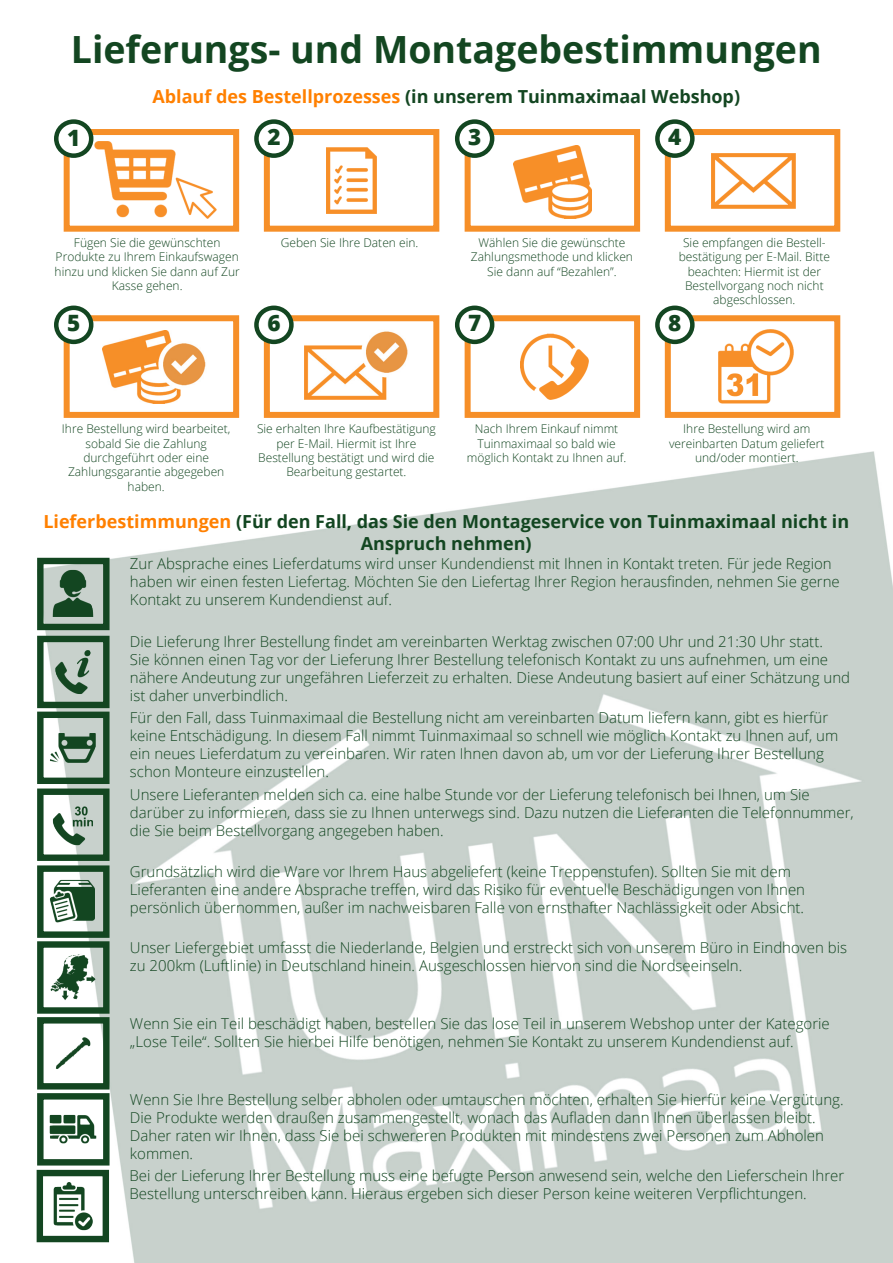
<style>
.page{position:relative;width:893px;height:1263px;background:#fff}
.page>*{position:absolute;margin:0;border:0;box-sizing:border-box;transform-origin:0 0}
.t1{font:700 37.5px "Open Sans";color:#134621}
.Algemene_tekst{font:800 22.5px "Open Sans";color:#134621}
.Titels{font:700 18px/21.6px "Open Sans";color:#134621;text-align:center}
.Algemene_tekst-2{font:300 15px/18px "Open Sans";color:#134621}
.Algemene_tekst-3{font:300 12px/14.4px "Open Sans";color:#134621;text-align:center}
.s1{color:#ff8000}
</style>
<div class="page">
<img style="left:38px;top:451px;width:855px;height:812px">
<img style="left:95px;top:142px;width:122px;height:77px">
<div style="left:64px;top:129px;width:175px;height:103px;border:6px solid #f68f28"></div>
<svg style="left:56px;top:122px;width:35px;height:34px"></svg>
<div style="left:54px;top:119px;width:39px;height:39px;border:4px solid #134621;border-radius:50%"></div>
<div style="left:264px;top:129px;width:175px;height:103px;border:6px solid #f68f28"></div>
<svg style="left:256px;top:122px;width:35px;height:34px"></svg>
<div style="left:254px;top:119px;width:40px;height:39px;border:4px solid #134621;border-radius:50%"></div>
<div style="left:465px;top:129px;width:175px;height:103px;border:6px solid #f68f28"></div>
<svg style="left:457px;top:122px;width:35px;height:34px"></svg>
<div style="left:455px;top:119px;width:39px;height:39px;border:4px solid #134621;border-radius:50%"></div>
<div style="left:665px;top:129px;width:175px;height:103px;border:6px solid #f68f28"></div>
<svg style="left:657px;top:122px;width:35px;height:34px"></svg>
<div style="left:655px;top:119px;width:40px;height:39px;border:4px solid #134621;border-radius:50%"></div>
<div style="left:64px;top:315px;width:175px;height:103px;border:6px solid #f68f28"></div>
<div style="left:56px;top:308px;width:35px;height:34px;background:#fff;border-radius:50%"></div>
<div style="left:54px;top:306px;width:39px;height:38px;border:4px solid #134621;border-radius:50%"></div>
<div style="left:264px;top:315px;width:175px;height:103px;border:6px solid #f68f28"></div>
<svg style="left:256px;top:308px;width:35px;height:34px"></svg>
<div style="left:254px;top:306px;width:40px;height:38px;border:4px solid #134621;border-radius:50%"></div>
<div style="left:465px;top:315px;width:175px;height:103px;border:6px solid #f68f28"></div>
<div style="left:457px;top:308px;width:35px;height:34px;background:#fff;border-radius:50%"></div>
<div style="left:455px;top:306px;width:39px;height:38px;border:4px solid #134621;border-radius:50%"></div>
<div style="left:665px;top:315px;width:175px;height:103px;border:6px solid #f68f28"></div>
<svg style="left:657px;top:308px;width:35px;height:34px"></svg>
<div style="left:655px;top:306px;width:40px;height:38px;border:4px solid #134621;border-radius:50%"></div>
<img style="left:326px;top:147px;width:51px;height:66px">
<img style="left:513px;top:145px;width:78px;height:74px">
<img style="left:718px;top:329px;width:75px;height:75px">
<img style="left:520px;top:333px;width:69px;height:66px">
<img style="left:102px;top:330px;width:104px;height:74px">
<img style="left:305px;top:331px;width:103px;height:68px">
<img style="left:711px;top:153px;width:84px;height:56px">
<div style="left:37px;top:558px;width:73px;height:72px;border:6px solid #134621"></div>
<div style="left:37px;top:636px;width:73px;height:72px;border:6px solid #134621"></div>
<div style="left:37px;top:712px;width:73px;height:72px;border:6px solid #134621"></div>
<div style="left:37px;top:788px;width:73px;height:73px;border:6px solid #134621"></div>
<div style="left:37px;top:865px;width:73px;height:73px;border:6px solid #134621"></div>
<div style="left:37px;top:941px;width:73px;height:73px;border:6px solid #134621"></div>
<div style="left:37px;top:1017px;width:73px;height:72px;border:6px solid #134621"></div>
<div style="left:37px;top:1093px;width:73px;height:72px;border:6px solid #134621"></div>
<img style="left:43px;top:795px;width:60px;height:59px">
<img style="left:43px;top:718px;width:60px;height:59px">
<img style="left:43px;top:642px;width:60px;height:60px">
<img style="left:43px;top:564px;width:60px;height:60px">
<img style="left:43px;top:872px;width:60px;height:59px">
<img style="left:43px;top:948px;width:60px;height:59px">
<img style="left:43px;top:1024px;width:60px;height:59px">
<img style="left:43px;top:1100px;width:60px;height:59px">
<div style="left:37px;top:1170px;width:72px;height:72px;border:6px solid #134621"></div>
<img style="left:43px;top:1176px;width:59px;height:59px">
<p class="t1" style="left:71px;top:23px;width:752px">Lieferungs- und Montagebestimmungen</p>
<p class="Titels" style="left:152px;top:85px;width:589px"><span class="s1">Ablauf des Bestellprozesses</span> (in unserem Tuinmaximaal Webshop)</p>
<p class="Algemene_tekst" style="left:67px;top:121px;width:15px">1</p>
<p class="Algemene_tekst" style="left:267px;top:120px;width:15px">2</p>
<p class="Algemene_tekst" style="left:468px;top:120px;width:15px">3</p>
<p class="Algemene_tekst" style="left:668px;top:120px;width:15px">4</p>
<p class="Algemene_tekst-3" style="left:74px;top:235px;width:148px">Fügen Sie die gewünschten</p>
<p class="Algemene_tekst-3" style="left:55px;top:249px;width:187px">Produkte zu Ihrem Einkaufswagen hinzu und klicken Sie dann auf Zur<br>Kasse gehen.</p>
<p class="Algemene_tekst-3" style="left:281px;top:235px;width:139px">Geben Sie Ihre Daten ein.</p>
<p class="Algemene_tekst-3" style="left:479px;top:235px;width:148px">Wählen Sie die gewünschte</p>
<p class="Algemene_tekst-3" style="left:471px;top:249px;width:164px">Zahlungsmethode und klicken</p>
<p class="Algemene_tekst-3" style="left:487px;top:264px;width:131px">Sie dann auf “Bezahlen”.</p>
<p class="Algemene_tekst-3" style="left:683px;top:235px;width:144px">Sie empfangen die Bestell-</p>
<p class="Algemene_tekst-3" style="left:679px;top:249px;width:153px">bestätigung per E-Mail. Bitte</p>
<p class="Algemene_tekst-3" style="left:688px;top:264px;width:135px">beachten: Hiermit ist der</p>
<p class="Algemene_tekst-3" style="left:685px;top:278px;width:140px">Bestellvorgang noch nicht abgeschlossen.</p>
<p class="Algemene_tekst" style="left:67px;top:306px;width:15px">5</p>
<p class="Algemene_tekst" style="left:267px;top:306px;width:15px">6</p>
<p class="Algemene_tekst" style="left:468px;top:306px;width:15px">7</p>
<p class="Algemene_tekst" style="left:668px;top:306px;width:15px">8</p>
<p class="Algemene_tekst-3" style="left:62px;top:421px;width:170px">Ihre Bestellung wird bearbeitet,</p>
<p class="Algemene_tekst-3" style="left:68px;top:436px;width:158px">sobald Sie die Zahlung durchgeführt oder eine<br>Zahlungsgarantie abgegeben haben.</p>
<p class="Algemene_tekst-3" style="left:257px;top:421px;width:180px">Sie erhalten Ihre Kaufbestätigung per E-Mail. Hiermit ist Ihre<br>Bestellung bestätigt und wird die<br>Bearbeitung gestartet.</p>
<p class="Algemene_tekst-3" style="left:475px;top:421px;width:145px">Nach Ihrem Einkauf nimmt</p>
<p class="Algemene_tekst-3" style="left:477px;top:436px;width:140px">Tuinmaximaal so bald wie</p>
<p class="Algemene_tekst-3" style="left:467px;top:450px;width:161px">möglich Kontakt zu Ihnen auf.</p>
<p class="Algemene_tekst-3" style="left:683px;top:421px;width:129px">Ihre Bestellung wird am</p>
<p class="Algemene_tekst-3" style="left:669px;top:436px;width:157px">vereinbarten Datum geliefert</p>
<p class="Algemene_tekst-3" style="left:695px;top:450px;width:105px">und/oder montiert.</p>
<p class="Titels" style="left:43px;top:510px;width:807px"><span class="s1">Lieferbestimmungen</span> (Für den Fall, das Sie den Montageservice von Tuinmaximaal nicht in<br>Anspruch nehmen)</p>
<p class="Algemene_tekst-2" style="left:130px;top:554px;width:711px">Zur Absprache eines Lieferdatums wird unser Kundendienst mit Ihnen in Kontakt treten. Für jede Region haben wir einen festen Liefertag. Möchten Sie den Liefertag Ihrer Region herausfinden, nehmen Sie gerne<br>Kontakt zu unserem Kundendienst auf.</p>
<p class="Algemene_tekst-2" style="left:130px;top:632px;width:722px">Die Lieferung Ihrer Bestellung findet am vereinbarten Werktag zwischen 07:00 Uhr und 21:30 Uhr statt.<br>Sie können einen Tag vor der Lieferung Ihrer Bestellung telefonisch Kontakt zu uns aufnehmen, um eine nähere Andeutung zur ungefähren Lieferzeit zu erhalten. Diese Andeutung basiert auf einer Schätzung und ist daher unverbindlich.</p>
<p class="Algemene_tekst-2" style="left:130px;top:708px;width:710px">Für den Fall, dass Tuinmaximaal die Bestellung nicht am vereinbarten Datum liefern kann, gibt es hierfür keine Entschädigung. In diesem Fall nimmt Tuinmaximaal so schnell wie möglich Kontakt zu Ihnen auf, um ein neues Lieferdatum zu vereinbaren. Wir raten Ihnen davon ab, um vor der Lieferung Ihrer Bestellung schon Monteure einzustellen.</p>
<p class="Algemene_tekst-2" style="left:130px;top:785px;width:725px">Unsere Lieferanten melden sich ca. eine halbe Stunde vor der Lieferung telefonisch bei Ihnen, um Sie darüber zu informieren, dass sie zu Ihnen unterwegs sind. Dazu nutzen die Lieferanten die Telefonnummer, die Sie beim Bestellvorgang angegeben haben.</p>
<p class="Algemene_tekst-2" style="left:130px;top:862px;width:677px">Grundsätzlich wird die Ware vor Ihrem Haus abgeliefert (keine Treppenstufen). Sollten Sie mit dem<br>Lieferanten eine andere Absprache treffen, wird das Risiko für eventuelle Beschädigungen von Ihnen persönlich übernommen, außer im nachweisbaren Falle von ernsthafter Nachlässigkeit oder Absicht.</p>
<p class="Algemene_tekst-2" style="left:130px;top:938px;width:719px">Unser Liefergebiet umfasst die Niederlande, Belgien und erstreckt sich von unserem Büro in Eindhoven bis zu 200km (Luftlinie) in Deutschland hinein. Ausgeschlossen hiervon sind die Nordseeinseln.</p>
<p class="Algemene_tekst-2" style="left:130px;top:1014px;width:701px">Wenn Sie ein Teil beschädigt haben, bestellen Sie das lose Teil in unserem Webshop unter der Kategorie „Lose Teile“. Sollten Sie hierbei Hilfe benötigen, nehmen Sie Kontakt zu unserem Kundendienst auf.</p>
<p class="Algemene_tekst-2" style="left:130px;top:1090px;width:715px">Wenn Sie Ihre Bestellung selber abholen oder umtauschen möchten, erhalten Sie hierfür keine Vergütung.<br>Die Produkte werden draußen zusammengestellt, wonach das Aufladen dann Ihnen überlassen bleibt.<br>Daher raten wir Ihnen, dass Sie bei schwereren Produkten mit mindestens zwei Personen zum Abholen kommen.</p>
<p class="Algemene_tekst-2" style="left:129px;top:1166px;width:716px">Bei der Lieferung Ihrer Bestellung muss eine befugte Person anwesend sein, welche den Lieferschein Ihrer<br>Bestellung unterschreiben kann. Hieraus ergeben sich dieser Person keine weiteren Verpflichtungen.</p>
</div>
